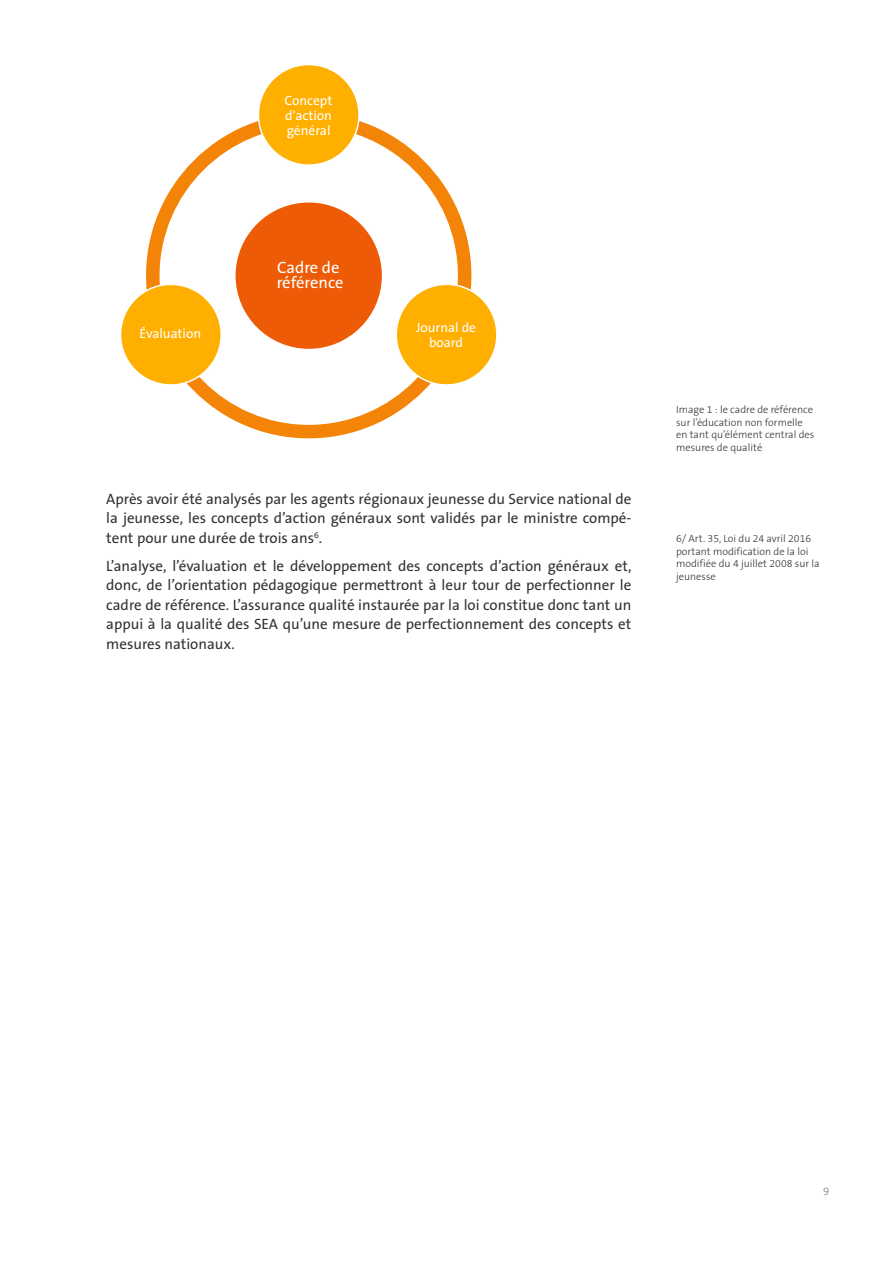
<style>
.page{position:relative;width:893px;height:1263px;background:#fff}
.page>*{position:absolute;margin:0;border:0;box-sizing:border-box;transform-origin:0 0}
.t1{font:16.5px/15px "The Sans B5 Plain";color:#fff}
.t2{font:15px/19.5px "The Sans B5 Plain";color:#323232;text-align:justify}
.t3{font:13.5px/15px "The Sans B5 Plain";color:#fff;text-align:justify}
.t4{font:300 11.25px "The Sans B4";color:#898989}
.t5{font:300 10.5px/12.6px "The Sans B3";color:#323232}
</style>
<div class="page">
<svg style="left:146px;top:121px;width:325px;height:317px"></svg>
<div style="left:235px;top:202px;width:148px;height:148px;background:#ee5b06;border-radius:50%"></div>
<div style="left:258px;top:65px;width:101px;height:100px;background:#ffaf00;border-radius:50%"></div>
<div style="left:258px;top:64px;width:102px;height:102px;border:2px solid #fff;border-radius:50%"></div>
<div style="left:396px;top:284px;width:101px;height:101px;background:#ffaf00;border-radius:50%"></div>
<div style="left:396px;top:284px;width:102px;height:102px;border:2px solid #fff;border-radius:50%"></div>
<div style="left:121px;top:284px;width:100px;height:101px;background:#ffaf00;border-radius:50%"></div>
<div style="left:120px;top:284px;width:102px;height:102px;border:2px solid #fff;border-radius:50%"></div>
<p class="t3" style="left:284px;top:93px;width:49px">Concept d'action général</p>
<p class="t3" style="left:140px;top:327px;width:63px">Évaluation</p>
<p class="t1" style="left:277px;top:261px;width:68px">Cadre de référence</p>
<p class="t3" style="left:416px;top:320px;width:61px;text-align:center">Journal de board</p>
<p class="t2" style="left:106px;top:489px;width:527px">Après avoir été analysés par les agents régionaux jeunesse du Service national de la jeunesse, les concepts d’action généraux sont validés par le ministre compé&shy;tent pour une durée de trois ans<sup>6</sup>.</p>
<p class="t2" style="left:106px;top:556px;width:527px">L’analyse, l’évaluation et le développement des concepts d’action généraux et, donc, de l’orientation pédagogique permettront à leur tour de perfectionner le cadre de référence. L’assurance qualité instaurée par la loi constitue donc tant un appui à la qualité des SEA qu’une mesure de perfectionnement des concepts et mesures nationaux.</p>
<p class="t5" style="left:676px;top:404px;width:140px">Image 1 : le cadre de référence sur l’éducation non formelle en tant qu’élément central des mesures de qualité</p>
<p class="t5" style="left:676px;top:533px;width:145px">6/ Art. 35, Loi du 24 avril 2016 portant modification de la loi modifiée du 4 juillet 2008 sur la jeunesse</p>
<p class="t4" style="left:823px;top:1185px;width:8px">9</p>
</div>
